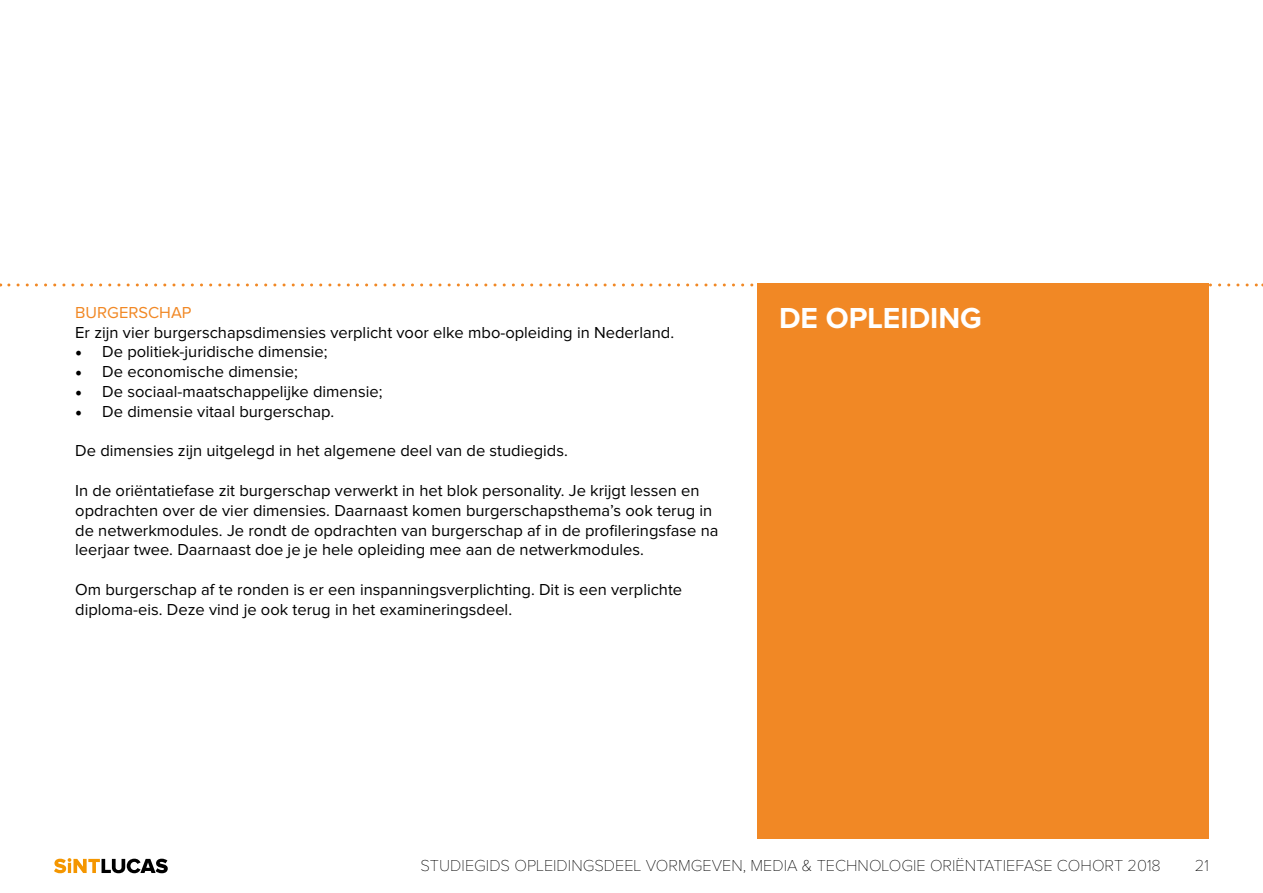
<style>
.page{position:relative;width:1263px;height:893px;background:#fff}
.page>*{position:absolute;margin:0;border:0;box-sizing:border-box;transform-origin:0 0}
.t1{font:700 30px "Proxima Nova";color:#fff}
.t2{font:16.5px/19.8px "Proxima Nova";color:#000}
.t3{font:100 16.5px "Proxima Nova";color:#000}
.t4{font:16.5px "Proxima Nova";color:#f18825}
.s1{font-family:"Minion Pro";font-size:18px}
</style>
<div class="page">
<svg style="left:54px;top:858px;width:114px;height:15px"></svg>
<svg style="left:9px;top:283px;width:1254px;height:3px"></svg>
<div style="left:758px;top:283px;width:451px;height:556px;background:#f18825"></div>
<p class="t4" style="left:75px;top:305px;width:118px">BURGERSCHAP</p>
<p class="t2" style="left:75px;top:323px;width:600px">Er zijn vier burgerschapsdimensies verplicht voor elke mbo-opleiding in Nederland.</p>
<p class="t2" style="left:75px;top:343px;width:254px"><span class="s1">•</span> De politiek-juridische dimensie;</p>
<p class="t2" style="left:75px;top:362px;width:224px"><span class="s1">•</span> De economische dimensie;</p>
<p class="t2" style="left:75px;top:382px;width:309px"><span class="s1">•</span> De sociaal-maatschappelijke dimensie;</p>
<p class="t2" style="left:75px;top:402px;width:261px"><span class="s1">•</span> De dimensie vitaal burgerschap.</p>
<p class="t2" style="left:75px;top:442px;width:494px">De dimensies zijn uitgelegd in het algemene deel van de studiegids.</p>
<p class="t2" style="left:75px;top:481px;width:645px">In de oriëntatiefase zit burgerschap verwerkt in het blok personality. Je krijgt lessen en opdrachten over de vier dimensies. Daarnaast komen burgerschapsthema’s ook terug in de netwerkmodules. Je rondt de opdrachten van burgerschap af in de profileringsfase na leerjaar twee. Daarnaast doe je je hele opleiding mee aan de netwerkmodules.</p>
<p class="t2" style="left:75px;top:580px;width:608px">Om burgerschap af te ronden is er een inspanningsverplichting. Dit is een verplichte diploma-eis. Deze vind je ook terug in het examineringsdeel.</p>
<h1 class="t1" style="left:779px;top:305px;width:204px">DE OPLEIDING</h1>
<p class="t3" style="left:420px;top:858px;width:742px">STUDIEGIDS OPLEIDINGSDEEL VORMGEVEN, MEDIA &amp; TECHNOLOGIE ORIËNTATIEFASE COHORT 2018</p>
<p class="t3" style="left:1195px;top:858px;width:16px">21</p>
</div>
